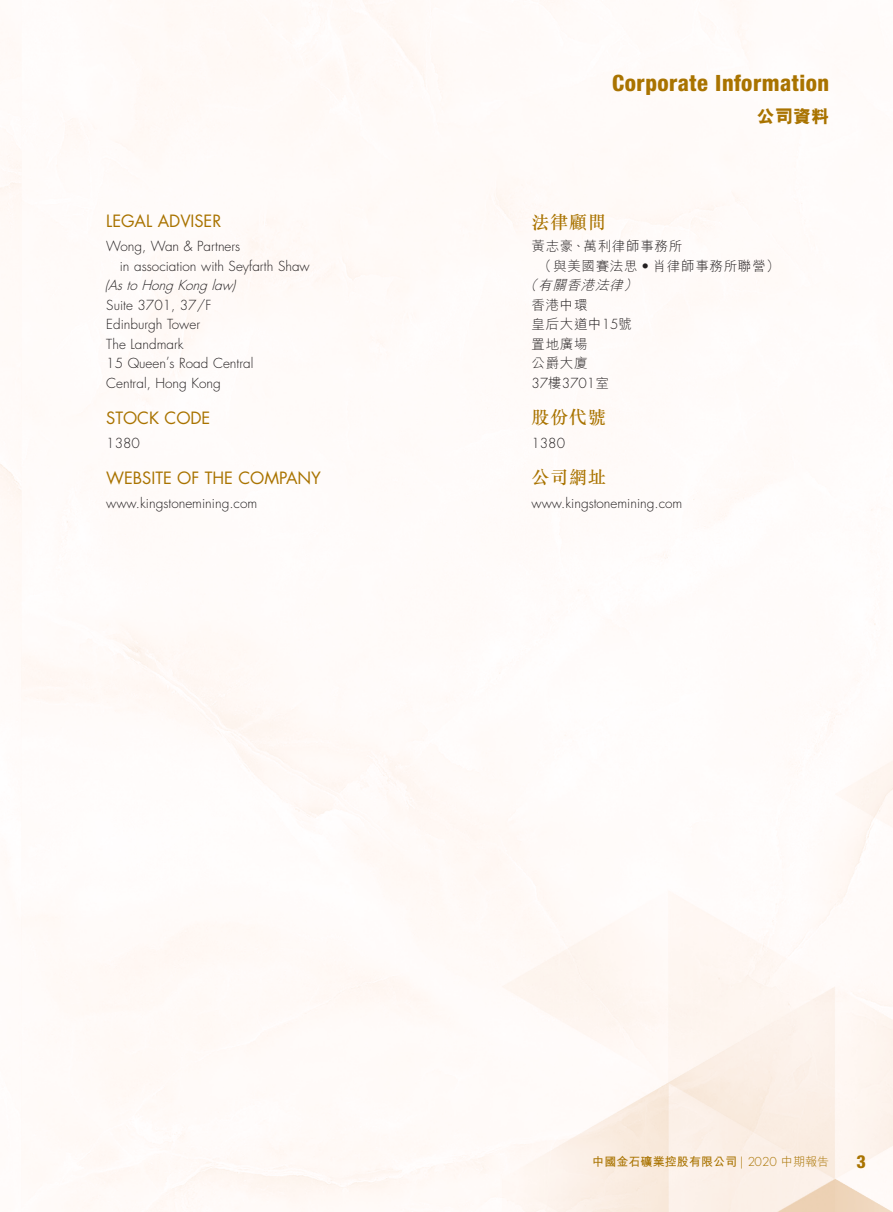
<style>
.page{position:relative;width:893px;height:1212px;background:#fff}
.page>*{position:absolute;margin:0;border:0;box-sizing:border-box;transform-origin:0 0}
.t1{font:800 condensed 22.5px "Helvetica Neue LT Std";letter-spacing:.02em;color:#a97300}
.t2{font:500 18px "M Sung HK";letter-spacing:.045em;color:#a97300}
.t3{font:800 18px "M Hei HK";color:#a97300}
.t4{font:800 condensed 18px "Helvetica Neue LT Std";color:#a97300}
.t5{font:16.5px "Futura Std";letter-spacing:-.005em;color:#a97300}
.t6{font:300 13.5px/19.5px "Futura Std";color:#231f20}
.t7{font:300 13.5px/19.5px "M Hei HK";letter-spacing:.05em;color:#231f20}
.t8{font:italic 300 13.5px "Futura Std";color:#231f20}
.t9{font:italic 300 13.5px "M Hei HK";color:#231f20}
.t10{font:700 12px "M Hei HK";letter-spacing:.01em;color:#a97300}
.s1{font-family:"Futura Std"}
.s2{font-family:"M Hei HK"}
.s3{font-family:"Futura Std";font-weight:300}
.s4{font-weight:300}
</style>
<div class="page">
<p class="t5" style="left:106px;top:211px;width:116px">LEGAL ADVISER</p>
<p class="t6" style="left:120px;top:237px;width:191px;text-indent:-14px">Wong, Wan &amp; Partners<br>in association with Seyfarth Shaw</p>
<p class="t8" style="left:105px;top:277px;width:136px">(AstoHongKonglaw)</p>
<p class="t6" style="left:106px;top:295px;width:149px">Suite 3701, 37/F<br>Edinburgh Tower<br>The Landmark<br>15 Queen’s Road Central<br>Central, Hong Kong</p>
<p class="t5" style="left:106px;top:407px;width:106px">STOCK CODE</p>
<p class="t6" style="left:106px;top:434px;width:35px">1380</p>
<p class="t5" style="left:106px;top:468px;width:216px">WEBSITE OF THE COMPANY</p>
<p class="t6" style="left:106px;top:494px;width:152px">www.kingstonemining.com</p>
<h1 class="t1" style="left:612px;top:69px;width:218px">Corporate Information</h1>
<h2 class="t3" style="left:757px;top:107px;width:74px">公司資料</h2>
<h2 class="t2" style="left:531px;top:210px;width:76px">法律顧問</h2>
<p class="t7" style="left:531px;top:236px;width:152px">黃志豪、萬利律師事務所</p>
<p class="t7" style="left:538px;top:256px;width:243px">（與美國賽法思 <span class="s1">•</span> 肖律師事務所聯營）</p>
<p class="t9" style="left:523px;top:278px;width:119px">（有關香港法律）</p>
<p class="t7" style="left:531px;top:295px;width:102px">香港中環<br>皇后大道中<span class="s1">15</span>號置地廣場<br>公爵大廈</p>
<p class="t6" style="left:531px;top:373px;width:79px">37<span class="s2">樓</span>3701<span class="s2">室</span></p>
<h2 class="t2" style="left:531px;top:405px;width:76px">股份代號</h2>
<p class="t6" style="left:531px;top:434px;width:35px">1380</p>
<h2 class="t2" style="left:531px;top:465px;width:76px">公司網址</h2>
<p class="t6" style="left:531px;top:494px;width:152px">www.kingstonemining.com</p>
<p class="t10" style="left:592px;top:1152px;width:238px">中國金石礦業控股有限公司 <span class="s3">| 2020</span> <span class="s4">中期報告</span></p>
<h2 class="t4" style="left:857px;top:1150px;width:11px">3</h2>
</div>
